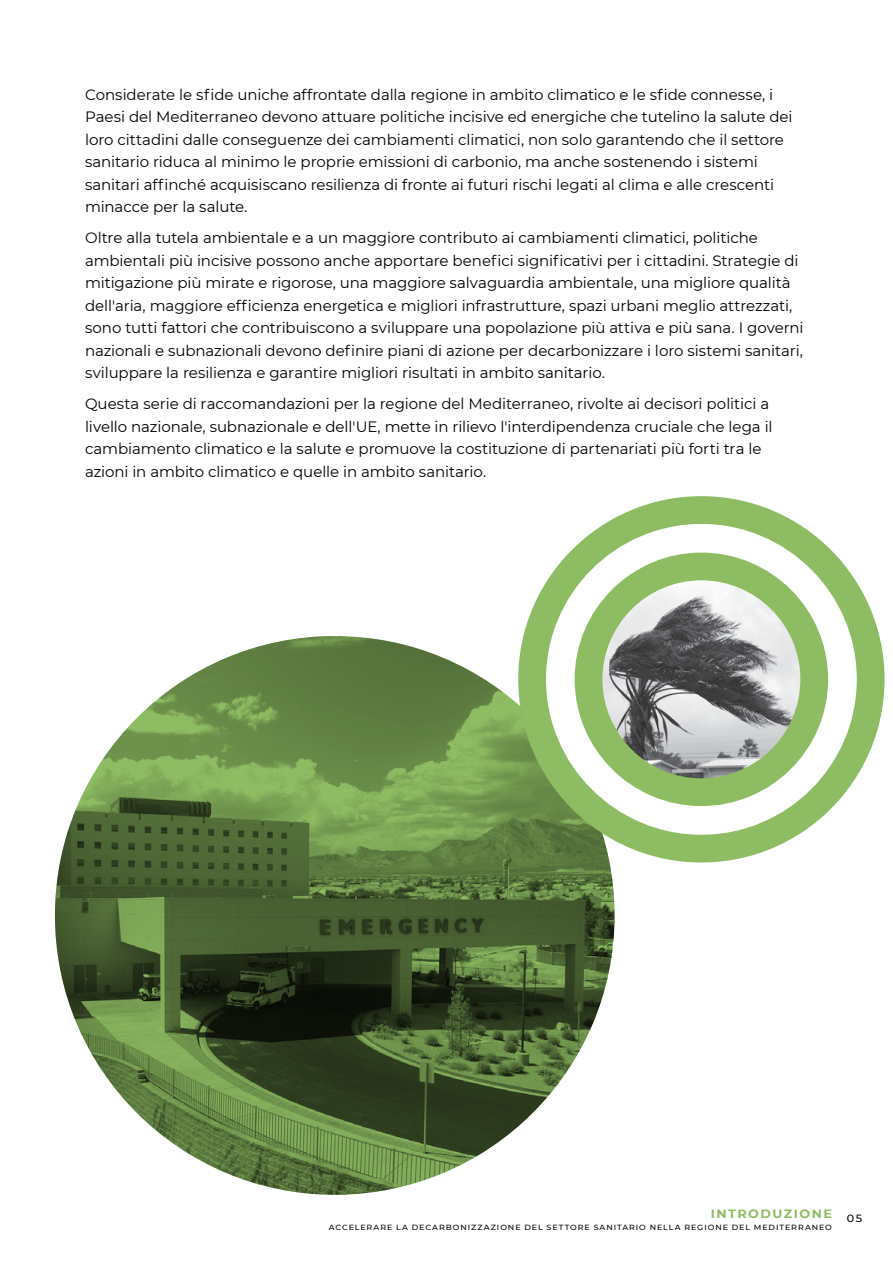
<style>
.page{position:relative;width:893px;height:1263px;background:#fff}
.page>*{position:absolute;margin:0;border:0;box-sizing:border-box;transform-origin:0 0}
.t1{font:15px/22.5px "Montserrat";letter-spacing:-.005em;color:#000}
.t2{font:700 12px "Montserrat";letter-spacing:.115em;color:#8ebc62;scale:1.06 1}
.t3{font:500 10.5px "Montserrat";color:#000;scale:1.06 1}
.t4{font:500 7.5px "Montserrat";letter-spacing:.12em;color:#000;scale:1.06 1}
</style>
<div class="page">
<svg style="left:55px;top:636px;width:560px;height:559px"></svg>
<svg style="left:518px;top:496px;width:366px;height:366px"></svg>
<svg style="left:575px;top:553px;width:253px;height:253px"></svg>
<p class="t1" style="left:85px;top:82px;width:709px">Considerate le sfide uniche affrontate dalla regione in ambito climatico e le sfide connesse, i Paesi del Mediterraneo devono attuare politiche incisive ed energiche che tutelino la salute dei loro cittadini dalle conseguenze dei cambiamenti climatici, non solo garantendo che il settore sanitario riduca al minimo le proprie emissioni di carbonio, ma anche sostenendo i sistemi sanitari affinché acquisiscano resilienza di fronte ai futuri rischi legati al clima e alle crescenti minacce per la salute.</p>
<p class="t1" style="left:85px;top:226px;width:720px">Oltre alla tutela ambientale e a un maggiore contributo ai cambiamenti climatici, politiche ambientali più incisive possono anche apportare benefici significativi per i cittadini. Strategie di mitigazione più mirate e rigorose, una maggiore salvaguardia ambientale, una migliore qualità dell'aria, maggiore efficienza energetica e migliori infrastrutture, spazi urbani meglio attrezzati, sono tutti fattori che contribuiscono a sviluppare una popolazione più attiva e più sana. I governi nazionali e subnazionali devono definire piani di azione per decarbonizzare i loro sistemi sanitari, sviluppare la resilienza e garantire migliori risultati in ambito sanitario.</p>
<p class="t1" style="left:85px;top:392px;width:689px">Questa serie di raccomandazioni per la regione del Mediterraneo, rivolte ai decisori politici a livello nazionale, subnazionale e dell'UE, mette in rilievo l'interdipendenza cruciale che lega il cambiamento climatico e la salute e promuove la costituzione di partenariati più forti tra le azioni in ambito climatico e quelle in ambito sanitario.</p>
<p class="t2" style="left:711px;top:1205px;width:116px">INTRODUZIONE</p>
<p class="t4" style="left:329px;top:1222px;width:476px">ACCELERARE LA DECARBONIZZAZIONE DEL SETTORE SANITARIO NELLA REGIONE DEL MEDITERRANEO</p>
<p class="t3" style="left:847px;top:1211px;width:16px">05</p>
</div>
